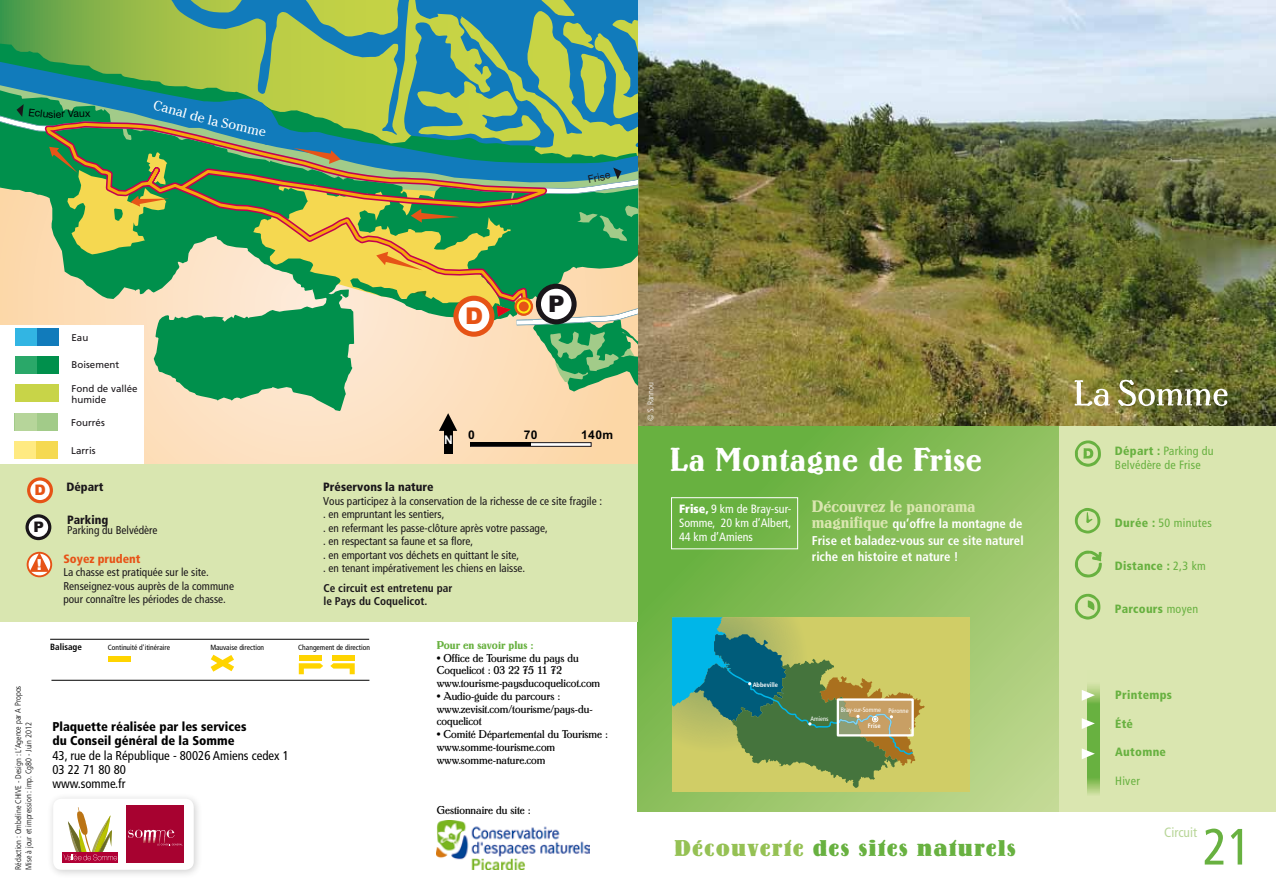
<style>
.page{position:relative;width:1276px;height:893px;background:#fff}
.page>*{position:absolute;margin:0;border:0;box-sizing:border-box;transform-origin:0 0}
.t1{font:condensed 51px "Frutiger";color:#68b140}
.t2{font:33px "Lo Type";letter-spacing:.025em;color:#fff}
.t3{font:900 23.1px "Arial";color:#e65316}
.t4{font:900 22.95px "Arial";color:#1a161a}
.t5{font:500 22.5px "Lo Type";letter-spacing:.075em;color:#68b140}
.t6{font:16.5px "Lo Type";color:#dae6b0}
.t7{font:900 15.3px "Arial";color:#fff}
.t8{font:900 14.55px "Arial";color:#e65316}
.t9{font:900 14.55px "Arial";color:#1a161a}
.t10{font:13.5px "Cheltenham";color:#fff}
.t11{font:condensed 13.5px "Frutiger";color:#b8d698}
.t12{font:700 condensed 12.75px/16.5px "Frutiger";color:#fff;text-align:justify}
.t13{font:condensed 12.75px/14.2px "Frutiger";color:#000}
.t14{font:900 condensed 12.75px/14.2px "Frutiger";color:#000}
.t15{font:condensed 12px/14.4px "Frutiger";letter-spacing:.02em;color:#68b140}
.t16{font:condensed 12px/14.2px "Frutiger";color:#fff;text-align:justify}
.t17{font:900 condensed 12px "Frutiger";letter-spacing:.025em;color:#68b140}
.t18{font:900 condensed 12px "Frutiger";color:#1a161a}
.t19{font:900 condensed 12px "Frutiger";color:#e75317}
.t20{font:700 12px "Arial";letter-spacing:.04em;color:#000}
.t21{font:700 12px "Arial";color:#fff}
.t22{font:condensed 11.25px/13.5px "Frutiger";color:#1a161a}
.t23{font:300 11.25px/12.8px "Lo Type";color:#000}
.t24{font:700 condensed 11.25px/13.5px "Frutiger";color:#1b171b}
.t25{font:11.25px "Lo Type";color:#68b140}
.t26{font:10.5px "Helvetica Neue";color:#000}
.t27{font:10.5px "Helvetica Neue";color:#1a161a}
.t28{font:9.75px/10.5px "Frutiger LT Std";color:#1a161a}
.t29{font:700 condensed 9px "Frutiger LT Std";color:#000}
.t30{font:300 condensed 8.25px/10.5px "Frutiger";color:#000}
.t31{font:300 condensed 8.25px "Frutiger";color:#fff}
.t32{font:condensed 7.5px "Frutiger LT Std";color:#000}
.t33{font:condensed 6.45px "Frutiger";color:#fff}
.t34{font:700 condensed 6.45px "Frutiger";color:#fff}
.s1{font-weight:400}
.s2{font-weight:900}
.s3{font-family:"Lo Type";font-weight:400;font-stretch:normal;font-size:16.5px;color:#dae6b0}
.s4{color:#95c154}
</style>
<div class="page">
<div style="left:875px;top:425px;width:401px;height:387px;background:#dae6b0"></div>
<svg style="left:638px;top:425px;width:420px;height:387px;background:#89be5b"></svg>
<svg style="left:1087px;top:684px;width:12px;height:111px"></svg>
<img style="left:638px;top:0;width:638px;height:425px">
<svg style="left:1074px;top:380px;width:36px;height:26px"></svg>
<svg style="left:1118px;top:380px;width:109px;height:26px"></svg>
<svg style="left:1081px;top:690px;width:14px;height:11px"></svg>
<div style="left:671px;top:497px;width:127px;height:52px;border:1px solid #fff"></div>
<svg style="left:1081px;top:748px;width:14px;height:11px"></svg>
<svg style="left:1081px;top:718px;width:14px;height:11px"></svg>
<svg style="left:1075px;top:440px;width:26px;height:27px"></svg>
<svg style="left:1075px;top:508px;width:25px;height:25px"></svg>
<svg style="left:1075px;top:551px;width:26px;height:26px"></svg>
<svg style="left:1075px;top:594px;width:25px;height:26px"></svg>
<div style="left:108px;top:657px;width:23px;height:5px;background:#ffd400"></div>
<div style="left:299px;top:655px;width:22px;height:5px;background:#ffd400"></div>
<svg style="left:299px;top:663px;width:24px;height:11px"></svg>
<svg style="left:211px;top:655px;width:23px;height:17px"></svg>
<div style="left:332px;top:655px;width:23px;height:5px;background:#ffd400"></div>
<svg style="left:330px;top:663px;width:25px;height:11px"></svg>
<hr style="left:50px;top:639px;width:319px;height:1px;background:#000">
<hr style="left:51px;top:680px;width:318px;height:1px;background:#000">
<img style="left:436px;top:821px;width:154px;height:49px">
<div style="left:46px;top:792px;width:158px;height:87px;background:#000;opacity:.2"></div>
<div style="left:53px;top:799px;width:141px;height:71px;background:#fff;border-radius:8px"></div>
<div style="left:127px;top:805px;width:57px;height:57px;background:#a70230"></div>
<svg style="left:128px;top:830px;width:54px;height:15px"></svg>
<svg style="left:62px;top:852px;width:56px;height:11px"></svg>
<svg style="left:64px;top:807px;width:53px;height:55px"></svg>
<div style="left:672px;top:617px;width:297px;height:175px;background:#d0cd66"></div>
<svg style="left:672px;top:617px;width:253px;height:171px"></svg>
<svg style="left:144px;top:431px;width:494px;height:33px;background:#fcddb9"></svg>
<svg style="left:470px;top:442px;width:121px;height:5px"></svg>
<hr style="left:470px;top:443px;width:61px;height:3px;background:#000">
<div style="left:444px;top:430px;width:9px;height:23px;background:#000"></div>
<svg style="left:0;top:0;width:638px;height:431px;background:#7dae76"></svg>
<div style="left:0;top:464px;width:638px;height:157px;background:#d9e6b0"></div>
<svg style="left:27px;top:477px;width:26px;height:26px"></svg>
<div style="left:30px;top:481px;width:20px;height:19px;background:#fff;border-radius:50%"></div>
<svg style="left:27px;top:552px;width:25px;height:25px"></svg>
<div style="left:29px;top:554px;width:21px;height:21px;background:#fff;border-radius:50%"></div>
<svg style="left:26px;top:493px;width:27px;height:79px"></svg>
<div style="left:0;top:325px;width:144px;height:139px;background:#fff"></div>
<div style="left:15px;top:329px;width:43px;height:17px;background:#117bbb"></div>
<div style="left:15px;top:329px;width:21px;height:17px;background:#32b5e3"></div>
<div style="left:15px;top:357px;width:43px;height:17px;background:#00904c"></div>
<div style="left:15px;top:357px;width:22px;height:17px;background:#2aa869"></div>
<div style="left:15px;top:385px;width:43px;height:17px;background:#c8d448"></div>
<div style="left:15px;top:413px;width:43px;height:18px;background:#a2cb89"></div>
<div style="left:15px;top:413px;width:22px;height:18px;background:#b6d59a"></div>
<div style="left:15px;top:441px;width:43px;height:18px;background:#f5d951"></div>
<div style="left:15px;top:441px;width:21px;height:18px;background:#ffea82"></div>
<svg style="left:25px;top:514px;width:26px;height:26px"></svg>
<div style="left:29px;top:517px;width:19px;height:20px;background:#fff;border-radius:50%"></div>
<p class="t26" style="left:29px;top:106px;width:22px;rotate:6deg">Eclu</p>
<p class="t26" style="left:48px;top:108px;width:44px;rotate:-2deg">sier Vaux</p>
<p class="t10" style="left:156px;top:96px;width:54px;rotate:16deg">Canal de</p>
<p class="t10" style="left:210px;top:111px;width:61px;rotate:12deg">la Somme</p>
<p class="t27" style="left:586px;top:173px;width:24px;rotate:-12deg">Frise</p>
<p class="t28" style="left:72px;top:333px;width:18px">Eau</p>
<p class="t28" style="left:72px;top:360px;width:49px">Boisement</p>
<p class="t28" style="left:72px;top:384px;width:68px">Fond de vallée humide</p>
<p class="t28" style="left:71px;top:417px;width:35px">Fourrés</p>
<p class="t28" style="left:71px;top:446px;width:26px">Larris</p>
<p class="t8" style="left:34px;top:480px;width:13px">D</p>
<p class="t18" style="left:66px;top:480px;width:39px">Départ</p>
<p class="t9" style="left:33px;top:517px;width:12px">P</p>
<p class="t18" style="left:67px;top:512px;width:43px">Parking</p>
<p class="t22" style="left:67px;top:524px;width:92px">Parking du Belvédère</p>
<h3 class="t7" style="left:37px;top:553px;width:7px">!</h3>
<p class="t19" style="left:63px;top:551px;width:79px">Soyez prudent</p>
<p class="t22" style="left:63px;top:565px;width:172px">La chasse est pratiquée sur le site.<br>Renseignez-vous auprès de la commune pour connaître les périodes de chasse.</p>
<h3 class="t3" style="left:465px;top:299px;width:19px">D</h3>
<h3 class="t4" style="left:548px;top:287px;width:18px">P</h3>
<p class="t21" style="left:444px;top:433px;width:10px">N</p>
<p class="t20" style="left:468px;top:428px;width:8px">0</p>
<p class="t20" style="left:524px;top:428px;width:15px">70</p>
<p class="t20" style="left:581px;top:428px;width:34px">140m</p>
<p class="t18" style="left:323px;top:480px;width:112px">Préservons la nature</p>
<p class="t22" style="left:323px;top:494px;width:280px">Vous participez à la conservation de la richesse de ce site fragile : . en empruntant les sentiers,<br>. en refermant les passe-clôture après votre passage,<br>. en respectant sa faune et sa flore,<br>. en emportant vos déchets en quittant le site,<br>. en tenant impérativement les chiens en laisse.</p>
<p class="t24" style="left:323px;top:581px;width:130px">Ce circuit est entretenu par le Pays du Coquelicot.</p>
<p class="t30" style="left:13px;top:870px;width:186px;rotate:-90deg">Rédaction : Ombeline CHIVE - Design : L’Agence par A Propos<br>Mise à jour et impression : imp. Cg80 - Juin 2012</p>
<p class="t29" style="left:50px;top:641px;width:33px">Balisage</p>
<p class="t32" style="left:108px;top:643px;width:64px">Continuité d'itinéraire</p>
<p class="t32" style="left:210px;top:643px;width:55px">Mauvaise direction</p>
<p class="t32" style="left:298px;top:643px;width:73px">Changement de direction</p>
<p class="t14" style="left:52px;top:720px;width:195px">Plaquette réalisée par les services du Conseil général de la Somme</p>
<p class="t13" style="left:52px;top:748px;width:238px">43, rue de la République - 80026 Amiens cedex 1<br>03 22 71 80 80<br>www.somme.fr</p>
<p class="t25" style="left:437px;top:639px;width:98px">Pour en savoir plus :</p>
<p class="t23" style="left:437px;top:651px;width:165px"><span class="s1">•</span> Office de Tourisme du pays du<br>Coquelicot : 03 22 75 11 72 www.tourisme-paysducoquelicot.com</p>
<p class="t23" style="left:437px;top:689px;width:157px"><span class="s1">•</span> Audio-guide du parcours : www.zevisit.com/tourisme/pays-du&shy;coquelicot</p>
<p class="t23" style="left:437px;top:728px;width:173px"><span class="s1">•</span> Comité Départemental du Tourisme : www.somme-tourisme.com www.somme-nature.com</p>
<p class="t23" style="left:437px;top:804px;width:95px">Gestionnaire du site :</p>
<p class="t31" style="left:646px;top:421px;width:40px;rotate:-90deg">© S. Rannou</p>
<h2 class="t2" style="left:670px;top:441px;width:313px">La Montagne de Frise</h2>
<p class="t16" style="left:679px;top:502px;width:114px"><span class="s2">Frise,</span> 9 km de Bray-sur-Somme, 20 km d’Albert, 44 km d’Amiens</p>
<h3 class="t6" style="left:812px;top:497px;width:165px">Découvrez le panorama</h3>
<p class="t12" style="left:812px;top:515px;width:213px"><span class="s3">magnifique</span> qu’offre la montagne de Frise et baladez-vous sur ce site naturel riche en histoire et nature !</p>
<p class="t34" style="left:752px;top:681px;width:27px">Abbeville</p>
<p class="t33" style="left:810px;top:715px;width:20px">Amiens</p>
<p class="t33" style="left:841px;top:706px;width:69px">Bray-sur-Somme Péronne</p>
<p class="t34" style="left:868px;top:722px;width:14px">Frise</p>
<h3 class="t5" style="left:674px;top:835px;width:343px"><span class="s4">Découverte</span> des sites naturels</h3>
<p class="t15" style="left:1115px;top:444px;width:100px"><span class="s2">Départ :</span> Parking du<br>Belvédère de Frise</p>
<p class="t15" style="left:1115px;top:516px;width:98px"><span class="s2">Durée :</span> 50 minutes</p>
<p class="t17" style="left:1115px;top:559px;width:92px">Distance : <span class="s1">2,3 km</span></p>
<p class="t17" style="left:1115px;top:602px;width:85px">Parcours <span class="s1">moyen</span></p>
<p class="t17" style="left:1115px;top:687px;width:58px">Printemps</p>
<p class="t17" style="left:1115px;top:716px;width:19px">Été</p>
<p class="t17" style="left:1115px;top:745px;width:52px">Automne</p>
<p class="t15" style="left:1115px;top:774px;width:26px">Hiver</p>
<p class="t11" style="left:1164px;top:824px;width:34px">Circuit</p>
<h1 class="t1" style="left:1202px;top:817px;width:50px">21</h1>
</div>
